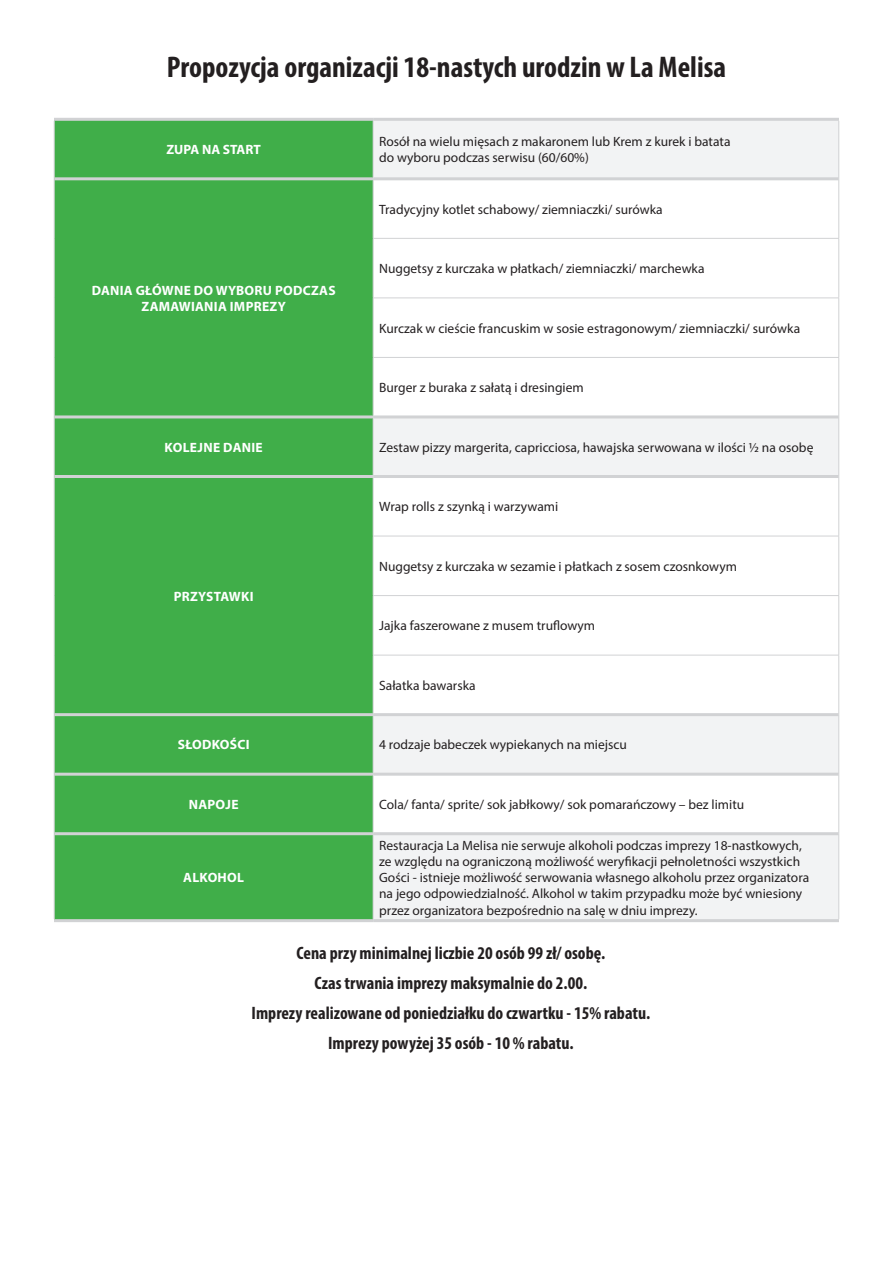
<style>
.page{position:relative;width:893px;height:1263px;background:#fff}
.page>*{position:absolute;margin:0;border:0;box-sizing:border-box;transform-origin:0 0}
.Styl_akapitowy_1{font:700 condensed 30px "Myriad Pro";color:#231f20}
.t1{font:700 condensed 18px "Myriad Pro";color:#231f20}
.Komórka_danie{font:13.5px/16.2px "Myriad Pro";color:#231f20}
.Styl_akapitowy_1-2{font:700 13.5px "Myriad Pro";letter-spacing:.02em;color:#fff}
.Styl_akapitowy_1-3{font:700 13.5px "Myriad Pro";color:#fff}
</style>
<div class="page">
<div style="left:55px;top:121px;width:318px;height:798px;background:#40ae49"></div>
<div style="left:373px;top:119px;width:466px;height:60px;background:#f2f3f4"></div>
<div style="left:373px;top:417px;width:466px;height:59px;background:#f2f3f4"></div>
<svg style="left:374px;top:535px;width:464px;height:120px"></svg>
<svg style="left:374px;top:716px;width:464px;height:203px;fill:#f2f3f4"></svg>
<hr style="left:54px;top:121px;width:1px;height:58px;background:#d1d2d4">
<hr style="left:373px;top:121px;width:1px;height:56px;background:#d1d2d4">
<hr style="left:838px;top:121px;width:1px;height:58px;background:#d1d2d4">
<hr style="left:373px;top:418px;width:1px;height:57px;background:#d1d2d4">
<hr style="left:838px;top:417px;width:1px;height:59px;background:#d1d2d4">
<hr style="left:373px;top:478px;width:1px;height:58px;background:#d1d2d4">
<hr style="left:838px;top:476px;width:1px;height:60px;background:#d1d2d4">
<hr style="left:373px;top:536px;width:466px;height:1px;background:#d1d2d4">
<hr style="left:373px;top:536px;width:1px;height:59px;background:#d1d2d4">
<hr style="left:838px;top:536px;width:1px;height:59px;background:#d1d2d4">
<hr style="left:373px;top:595px;width:466px;height:1px;background:#d1d2d4">
<hr style="left:373px;top:596px;width:1px;height:59px;background:#d1d2d4">
<hr style="left:838px;top:596px;width:1px;height:59px;background:#d1d2d4">
<hr style="left:373px;top:655px;width:466px;height:1px;background:#d1d2d4">
<hr style="left:373px;top:655px;width:1px;height:58px;background:#d1d2d4">
<hr style="left:838px;top:655px;width:1px;height:60px;background:#d1d2d4">
<hr style="left:54px;top:179px;width:1px;height:59px;background:#d1d2d4">
<hr style="left:54px;top:238px;width:1px;height:60px;background:#d1d2d4">
<hr style="left:54px;top:298px;width:1px;height:59px;background:#d1d2d4">
<hr style="left:54px;top:357px;width:1px;height:60px;background:#d1d2d4">
<hr style="left:54px;top:417px;width:1px;height:59px;background:#d1d2d4">
<hr style="left:54px;top:476px;width:1px;height:60px;background:#d1d2d4">
<hr style="left:54px;top:536px;width:1px;height:60px;background:#d1d2d4">
<hr style="left:54px;top:596px;width:1px;height:59px;background:#d1d2d4">
<hr style="left:54px;top:655px;width:1px;height:60px;background:#d1d2d4">
<hr style="left:54px;top:715px;width:1px;height:59px;background:#d1d2d4">
<hr style="left:54px;top:774px;width:1px;height:60px;background:#d1d2d4">
<hr style="left:54px;top:834px;width:1px;height:85px;background:#d1d2d4">
<hr style="left:373px;top:180px;width:1px;height:58px;background:#d1d2d4">
<hr style="left:838px;top:179px;width:1px;height:59px;background:#d1d2d4">
<hr style="left:373px;top:238px;width:466px;height:1px;background:#d1d2d4">
<hr style="left:373px;top:239px;width:1px;height:59px;background:#d1d2d4">
<hr style="left:838px;top:239px;width:1px;height:59px;background:#d1d2d4">
<hr style="left:373px;top:298px;width:466px;height:1px;background:#d1d2d4">
<hr style="left:373px;top:298px;width:1px;height:59px;background:#d1d2d4">
<hr style="left:838px;top:298px;width:1px;height:59px;background:#d1d2d4">
<hr style="left:373px;top:357px;width:466px;height:1px;background:#d1d2d4">
<hr style="left:373px;top:358px;width:1px;height:57px;background:#d1d2d4">
<hr style="left:838px;top:358px;width:1px;height:59px;background:#d1d2d4">
<hr style="left:373px;top:716px;width:1px;height:57px;background:#d1d2d4">
<hr style="left:838px;top:715px;width:1px;height:59px;background:#d1d2d4">
<hr style="left:373px;top:776px;width:1px;height:56px;background:#d1d2d4">
<hr style="left:838px;top:774px;width:1px;height:60px;background:#d1d2d4">
<hr style="left:373px;top:835px;width:1px;height:84px;background:#d1d2d4">
<hr style="left:838px;top:834px;width:1px;height:85px;background:#d1d2d4">
<hr style="left:54px;top:415px;width:319px;height:3px;background:#d1d2d4">
<hr style="left:54px;top:475px;width:319px;height:3px;background:#d1d2d4">
<hr style="left:54px;top:713px;width:319px;height:3px;background:#d1d2d4">
<hr style="left:54px;top:773px;width:319px;height:3px;background:#d1d2d4">
<hr style="left:54px;top:832px;width:319px;height:3px;background:#d1d2d4">
<hr style="left:54px;top:919px;width:319px;height:3px;background:#d1d2d4">
<hr style="left:373px;top:118px;width:466px;height:3px;background:#d1d2d4">
<hr style="left:373px;top:177px;width:466px;height:3px;background:#d1d2d4">
<hr style="left:373px;top:415px;width:466px;height:3px;background:#d1d2d4">
<hr style="left:54px;top:118px;width:319px;height:3px;background:#d1d2d4">
<hr style="left:54px;top:177px;width:319px;height:3px;background:#d1d2d4">
<hr style="left:373px;top:475px;width:466px;height:3px;background:#d1d2d4">
<hr style="left:373px;top:713px;width:466px;height:3px;background:#d1d2d4">
<hr style="left:373px;top:773px;width:466px;height:3px;background:#d1d2d4">
<hr style="left:373px;top:832px;width:466px;height:3px;background:#d1d2d4">
<hr style="left:373px;top:919px;width:466px;height:3px;background:#d1d2d4">
<p class="Styl_akapitowy_1" style="left:167px;top:48px;width:561px">Propozycja organizacji 18-nastych urodzin w La Melisa</p>
<p class="Styl_akapitowy_1-3" style="left:166px;top:141px;width:96px">ZUPA NA START</p>
<p class="Styl_akapitowy_1-2" style="left:92px;top:281px;width:245px">DANIA GŁÓWNE DO WYBORU PODCZAS</p>
<p class="Styl_akapitowy_1-2" style="left:142px;top:298px;width:146px">ZAMAWIANIA IMPREZY</p>
<p class="Komórka_danie" style="left:379px;top:133px;width:353px">Rosół na wielu mięsach z makaronem lub Krem z kurek i batata</p>
<p class="Komórka_danie" style="left:379px;top:149px;width:211px">do wyboru podczas serwisu (60/60%)</p>
<p class="Komórka_danie" style="left:379px;top:201px;width:285px">Tradycyjny kotlet schabowy/ ziemniaczki/ surówka</p>
<p class="Komórka_danie" style="left:379px;top:260px;width:327px">Nuggetsy z kurczaka w płatkach/ ziemniaczki/ marchewka</p>
<p class="Komórka_danie" style="left:379px;top:320px;width:423px">Kurczak w cieście francuskim w sosie estragonowym/ ziemniaczki/ surówka</p>
<p class="Komórka_danie" style="left:379px;top:379px;width:206px">Burger z buraka z sałatą i dresingiem</p>
<p class="Styl_akapitowy_1-2" style="left:165px;top:438px;width:100px">KOLEJNE DANIE</p>
<p class="Komórka_danie" style="left:379px;top:439px;width:436px">Zestaw pizzy margerita, capricciosa, hawajska serwowana w ilości ½ na osobę</p>
<p class="Komórka_danie" style="left:379px;top:498px;width:181px">Wrap rolls z szynką i warzywami</p>
<p class="Styl_akapitowy_1-2" style="left:174px;top:587px;width:81px">PRZYSTAWKI</p>
<p class="Komórka_danie" style="left:379px;top:558px;width:359px">Nuggetsy z kurczaka w sezamie i płatkach z sosem czosnkowym</p>
<p class="Komórka_danie" style="left:379px;top:617px;width:218px">Jajka faszerowane z musem truflowym</p>
<p class="Komórka_danie" style="left:379px;top:677px;width:98px">Sałatka bawarska</p>
<p class="Styl_akapitowy_1-2" style="left:178px;top:736px;width:73px">SŁODKOŚCI</p>
<p class="Komórka_danie" style="left:379px;top:737px;width:249px">4 rodzaje babeczek wypiekanych na miejscu</p>
<p class="Styl_akapitowy_1-2" style="left:189px;top:796px;width:51px">NAPOJE</p>
<p class="Komórka_danie" style="left:379px;top:796px;width:367px">Cola/ fanta/ sprite/ sok jabłkowy/ sok pomarańczowy – bez limitu</p>
<p class="Styl_akapitowy_1-2" style="left:183px;top:869px;width:62px">ALKOHOL</p>
<p class="Komórka_danie" style="left:379px;top:837px;width:424px">Restauracja La Melisa nie serwuje alkoholi podczas imprezy 18-nastkowych,</p>
<p class="Komórka_danie" style="left:379px;top:853px;width:423px">ze względu na ograniczoną możliwość weryfikacji pełnoletności wszystkich</p>
<p class="Komórka_danie" style="left:379px;top:869px;width:432px">Gości - istnieje możliwość serwowania własnego alkoholu przez organizatora</p>
<p class="Komórka_danie" style="left:379px;top:885px;width:425px">na jego odpowiedzialność. Alkohol w takim przypadku może być wniesiony przez organizatora bezpośrednio na salę w dniu imprezy.</p>
<p class="t1" style="left:296px;top:941px;width:310px">Cena przy minimalnej liczbie 20 osób 99 zł/ osobę.</p>
<p class="t1" style="left:315px;top:971px;width:274px">Czas trwania imprezy maksymalnie do 2.00.</p>
<p class="t1" style="left:252px;top:1001px;width:400px">Imprezy realizowane od poniedziałku do czwartku - 15% rabatu.</p>
<p class="t1" style="left:328px;top:1031px;width:247px">Imprezy powyżej 35 osób - 10 % rabatu.</p>
</div>
